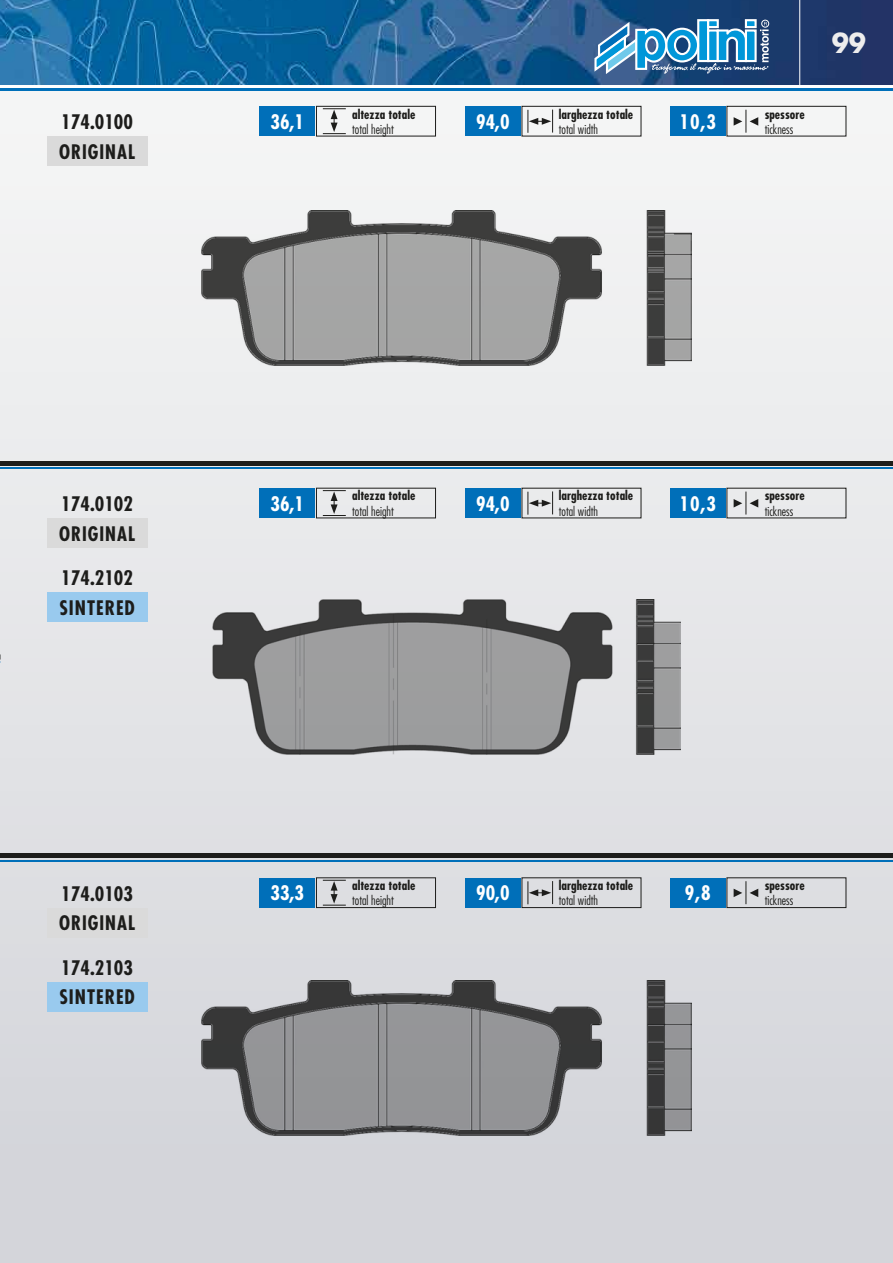
<style>
.page{position:relative;width:893px;height:1263px;background:#fff}
.page>*{position:absolute;margin:0;border:0;box-sizing:border-box;transform-origin:0 0}
.t1{font:700 26.4px "Futura LT";color:#ededed;scale:.95 1}
.t2{font:700 condensed 19.5px/29.7px "Futura LT";letter-spacing:.05em;color:#1d1d1b}
.t3{font:700 condensed 19.5px "Futura LT";color:#fff}
.t4{font:700 condensed 12.75px "Futura LT";color:#1d1d1b}
.t5{font:300 condensed 12.75px "Futura LT";color:#1d1d1b}
</style>
<div class="page">
<div style="left:0;top:90px;width:893px;height:1173px;background:linear-gradient(to bottom,#f5f6f5,#d2d3d8)"></div>
<img style="left:0;top:0;width:893px;height:85px">
<hr style="left:0;top:88px;width:893px;height:2px;background:#006fb9">
<svg style="left:707px;top:19px;width:12px;height:1px"></svg>
<svg style="left:745px;top:19px;width:12px;height:1px"></svg>
<svg style="left:593px;top:20px;width:176px;height:56px;background:#4e8bb6"></svg>
<hr style="left:799px;top:0;width:1px;height:85px;background:#fff">
<img style="left:201px;top:211px;width:491px;height:154px">
<img style="left:212px;top:600px;width:469px;height:154px">
<img style="left:201px;top:980px;width:491px;height:155px">
<hr style="left:0;top:461px;width:893px;height:4px;background:#1d1d1b">
<hr style="left:0;top:467px;width:893px;height:2px;background:#006fb9">
<div style="left:0;top:853px;width:893px;height:5px;background:#1d1d1b"></div>
<svg style="left:0;top:860px;width:893px;height:1px"></svg>
<svg style="left:734px;top:492px;width:24px;height:22px"></svg>
<svg style="left:528px;top:491px;width:25px;height:24px"></svg>
<div style="left:670px;top:878px;width:55px;height:29px;background:#006fb9"></div>
<div style="left:727px;top:877px;width:119px;height:31px;border:1px solid #1d1d1b"></div>
<svg style="left:734px;top:881px;width:24px;height:23px"></svg>
<div style="left:465px;top:878px;width:55px;height:29px;background:#006fb9"></div>
<div style="left:522px;top:877px;width:119px;height:31px;border:1px solid #1d1d1b"></div>
<svg style="left:528px;top:881px;width:25px;height:23px"></svg>
<div style="left:260px;top:878px;width:55px;height:29px;background:#006fb9"></div>
<div style="left:316px;top:877px;width:120px;height:31px;border:1px solid #1d1d1b"></div>
<svg style="left:323px;top:880px;width:23px;height:26px"></svg>
<div style="left:47px;top:908px;width:101px;height:29px;background:#dadada"></div>
<div style="left:47px;top:982px;width:101px;height:29px;background:#99caee"></div>
<div style="left:47px;top:518px;width:101px;height:30px;background:#dadada"></div>
<div style="left:47px;top:592px;width:101px;height:30px;background:#99caee"></div>
<div style="left:670px;top:488px;width:55px;height:30px;background:#006fb9"></div>
<div style="left:465px;top:488px;width:55px;height:30px;background:#006fb9"></div>
<div style="left:260px;top:488px;width:55px;height:30px;background:#006fb9"></div>
<svg style="left:323px;top:490px;width:23px;height:26px"></svg>
<div style="left:47px;top:136px;width:101px;height:30px;background:#dadada"></div>
<div style="left:670px;top:106px;width:55px;height:30px;background:#006fb9"></div>
<div style="left:727px;top:106px;width:119px;height:30px;border:1px solid #1d1d1b"></div>
<svg style="left:734px;top:110px;width:24px;height:23px"></svg>
<div style="left:465px;top:106px;width:55px;height:30px;background:#006fb9"></div>
<div style="left:522px;top:106px;width:119px;height:30px;border:1px solid #1d1d1b"></div>
<svg style="left:528px;top:110px;width:25px;height:23px"></svg>
<div style="left:260px;top:106px;width:55px;height:30px;background:#006fb9"></div>
<div style="left:316px;top:106px;width:120px;height:30px;border:1px solid #1d1d1b"></div>
<svg style="left:323px;top:108px;width:23px;height:26px"></svg>
<p class="t4" style="left:352px;top:106px;width:65px">altezza totale</p>
<p class="t5" style="left:352px;top:122px;width:43px">total height</p>
<h2 class="t3" style="left:476px;top:110px;width:35px">94,0</h2>
<p class="t4" style="left:559px;top:106px;width:76px">larghezza totale</p>
<h2 class="t2" style="left:61px;top:107px;width:73px">174.0100</h2>
<h2 class="t3" style="left:680px;top:110px;width:38px">10,3</h2>
<p class="t4" style="left:765px;top:106px;width:42px">spessore</p>
<h2 class="t3" style="left:271px;top:110px;width:35px">36,1</h2>
<p class="t5" style="left:559px;top:122px;width:41px">total width</p>
<p class="t5" style="left:765px;top:122px;width:30px">tickness</p>
<h2 class="t2" style="left:59px;top:137px;width:77px">ORIGINAL</h2>
<h1 class="t1" style="left:832px;top:26px;width:38px">99</h1>
<h2 class="t2" style="left:61px;top:489px;width:73px">174.0102</h2>
<h2 class="t2" style="left:59px;top:519px;width:77px">ORIGINAL</h2>
<h2 class="t2" style="left:59px;top:563px;width:77px">174.2102<br>SINTERED</h2>
<h2 class="t3" style="left:271px;top:491px;width:35px">36,1</h2>
<p class="t4" style="left:352px;top:488px;width:65px">altezza totale</p>
<p class="t5" style="left:352px;top:503px;width:43px">total height</p>
<h2 class="t3" style="left:476px;top:491px;width:35px">94,0</h2>
<p class="t4" style="left:559px;top:488px;width:76px">larghezza totale</p>
<p class="t5" style="left:559px;top:503px;width:41px">total width</p>
<h2 class="t3" style="left:680px;top:491px;width:38px">10,3</h2>
<p class="t4" style="left:765px;top:488px;width:42px">spessore</p>
<p class="t5" style="left:765px;top:503px;width:30px">tickness</p>
<p class="t4" style="left:352px;top:877px;width:65px">altezza totale</p>
<p class="t5" style="left:352px;top:893px;width:43px">total height</p>
<h2 class="t3" style="left:476px;top:881px;width:35px">90,0</h2>
<p class="t4" style="left:559px;top:877px;width:76px">larghezza totale</p>
<h2 class="t2" style="left:61px;top:879px;width:73px">174.0103</h2>
<h2 class="t3" style="left:685px;top:881px;width:27px">9,8</h2>
<p class="t4" style="left:765px;top:877px;width:42px">spessore</p>
<h2 class="t3" style="left:271px;top:881px;width:35px">33,3</h2>
<p class="t5" style="left:559px;top:893px;width:41px">total width</p>
<p class="t5" style="left:765px;top:893px;width:30px">tickness</p>
<h2 class="t2" style="left:59px;top:908px;width:77px">ORIGINAL</h2>
<h2 class="t2" style="left:59px;top:953px;width:77px">174.2103<br>SINTERED</h2>
</div>
